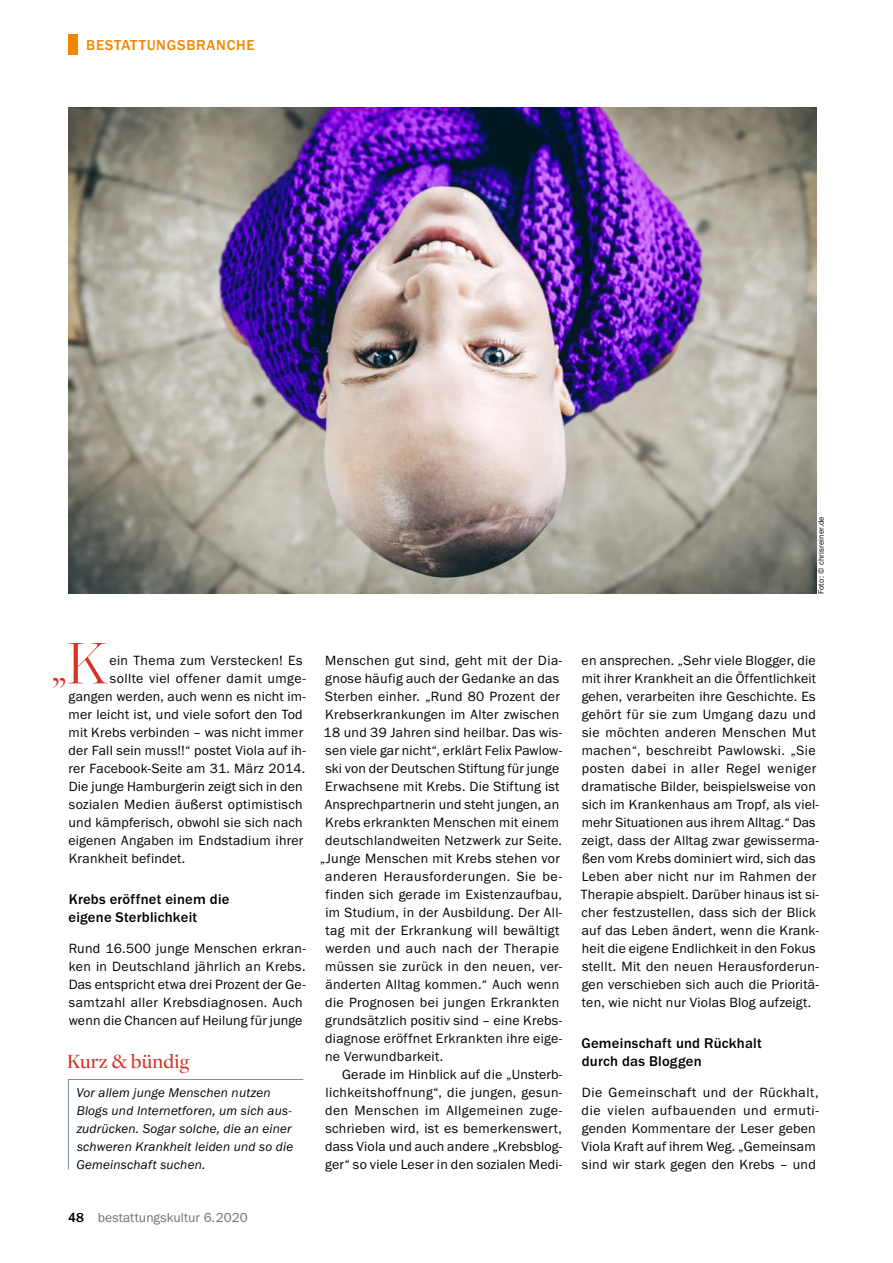
<style>
.page{position:relative;width:893px;height:1263px;background:#fff}
.page>*{position:absolute;margin:0;border:0;box-sizing:border-box;transform-origin:0 0}
.t1{font:300 64.65px "Freight Big Pro";color:#d73224}
.t2{font:300 49.8px "Freight Big Pro";color:#d73224}
.t3{font:500 21px "Freight Disp Pro";letter-spacing:.015em;color:#d73224}
.t4{font:500 15px "Franklin Gothic URW";letter-spacing:.045em;color:#f18700}
.t5{font:500 14.7px/18px "Franklin Gothic URW";letter-spacing:.015em;color:#000}
.t6{font:13.8px/18px "Franklin Gothic URW Boo";letter-spacing:.02em;color:#000}
.t7{font:13.8px "Franklin Gothic URW Boo";letter-spacing:.04em;color:#000}
.t8{font:13.8px "Franklin Gothic URW Boo";letter-spacing:.045em;color:#000}
.t9{font:13.5px "Franklin Gothic URW Boo";letter-spacing:.01em;color:#6f6f6e}
.t10{font:13.2px/18px "Franklin Gothic URW Boo Ita";letter-spacing:.015em;color:#000}
.t11{font:8.25px "Franklin Gothic URW Boo";letter-spacing:.015em;color:#000}
.s1{font-family:"Franklin Gothic URW";font-weight:500;color:#000}
</style>
<div class="page">
<img style="left:68px;top:107px;width:748px;height:486px">
<svg style="left:68px;top:1079px;width:236px;height:91px"></svg>
<div style="left:68px;top:34px;width:9px;height:21px;background:#f18700"></div>
<p class="t4" style="left:86px;top:35px;width:170px">BESTATTUNGSBRANCHE</p>
<p class="t11" style="left:816px;top:594px;width:79px;rotate:-90deg">Foto: © chrisreiner.de</p>
<h1 class="t1" style="left:66px;top:621px;width:43px">K</h1>
<p class="t6" style="left:109px;top:651px;width:195px">ein Thema zum Verstecken! Es</p>
<p class="t6" style="left:110px;top:669px;width:198px">sollte viel offener damit umge-</p>
<p class="t6" style="left:69px;top:687px;width:239px">gangen werden, auch wenn es nicht im-</p>
<p class="t6" style="left:69px;top:705px;width:236px">mer leicht ist, und viele sofort den Tod</p>
<p class="t6" style="left:69px;top:723px;width:236px">mit Krebs verbinden – was nicht immer</p>
<p class="t6" style="left:68px;top:741px;width:239px">der Fall sein muss!!“ postet Viola auf ih-</p>
<p class="t6" style="left:69px;top:759px;width:238px">rer Facebook-Seite am 31. März 2014.</p>
<p class="t6" style="left:69px;top:777px;width:236px">Die junge Hamburgerin zeigt sich in den</p>
<p class="t6" style="left:69px;top:795px;width:235px">sozialen Medien äußerst optimistisch</p>
<p class="t6" style="left:69px;top:813px;width:236px">und kämpferisch, obwohl sie sich nach</p>
<p class="t6" style="left:68px;top:831px;width:236px">eigenen Angaben im Endstadium ihrer</p>
<p class="t6" style="left:69px;top:849px;width:118px">Krankheit befindet.</p>
<p class="t5" style="left:68px;top:890px;width:163px">Krebs eröffnet einem die eigene Sterblichkeit</p>
<p class="t6" style="left:69px;top:939px;width:239px">Rund 16.500 junge Menschen erkran&shy;ken in Deutschland jährlich an Krebs.<br>Das entspricht etwa drei Prozent der Ge&shy;samtzahl aller Krebsdiagnosen. Auch wenn die Chancen auf Heilung für junge</p>
<h2 class="t2" style="left:52px;top:635px;width:16px">„</h2>
<h3 class="t3" style="left:67px;top:1047px;width:124px">Kurz &amp; bündig</h3>
<p class="t10" style="left:76px;top:1084px;width:218px">Vor allem junge Menschen nutzen Blogs und Internetforen, um sich aus&shy;zudrücken. Sogar solche, die an einer schweren Krankheit leiden und so die Gemeinschaft suchen.</p>
<p class="t6" style="left:325px;top:651px;width:238px">Menschen gut sind, geht mit der Dia-</p>
<p class="t6" style="left:325px;top:669px;width:235px">gnose häufig auch der Gedanke an das</p>
<p class="t6" style="left:325px;top:687px;width:236px">Sterben einher. „Rund 80 Prozent der</p>
<p class="t6" style="left:325px;top:705px;width:235px">Krebserkrankungen im Alter zwischen</p>
<p class="t6" style="left:324px;top:723px;width:240px">18 und 39 Jahren sind heilbar. Das wis-</p>
<p class="t6" style="left:325px;top:741px;width:238px">sen viele gar nicht“, erklärt Felix Pawlow-</p>
<p class="t6" style="left:325px;top:759px;width:235px">ski von der Deutschen Stiftung für junge</p>
<p class="t6" style="left:325px;top:777px;width:236px">Erwachsene mit Krebs. Die Stiftung ist</p>
<p class="t6" style="left:325px;top:795px;width:236px">Ansprechpartnerin und steht jungen, an</p>
<p class="t6" style="left:325px;top:813px;width:235px">Krebs erkrankten Menschen mit einem</p>
<p class="t6" style="left:325px;top:831px;width:238px">deutschlandweiten Netzwerk zur Seite.</p>
<p class="t6" style="left:320px;top:849px;width:242px">„Junge Menschen mit Krebs stehen vor</p>
<p class="t8" style="left:325px;top:868px;width:239px">anderen Herausforderungen. Sie be-</p>
<p class="t6" style="left:326px;top:885px;width:238px">finden sich gerade im Existenzaufbau,</p>
<p class="t6" style="left:325px;top:903px;width:238px">im Studium, in der Ausbildung. Der All-</p>
<p class="t6" style="left:325px;top:921px;width:236px">tag mit der Erkrankung will bewältigt</p>
<p class="t7" style="left:325px;top:940px;width:235px">werden und auch nach der Therapie</p>
<p class="t6" style="left:325px;top:957px;width:239px">müssen sie zurück in den neuen, ver-</p>
<p class="t6" style="left:325px;top:975px;width:235px">änderten Alltag kommen.“ Auch wenn</p>
<p class="t6" style="left:325px;top:993px;width:236px">die Prognosen bei jungen Erkrankten</p>
<p class="t6" style="left:325px;top:1011px;width:239px">grundsätzlich positiv sind – eine Krebs-</p>
<p class="t6" style="left:325px;top:1029px;width:239px">diagnose eröffnet Erkrankten ihre eige-</p>
<p class="t6" style="left:325px;top:1047px;width:119px">ne Verwundbarkeit.</p>
<p class="t6" style="left:342px;top:1065px;width:222px">Gerade im Hinblick auf die „Unsterb-</p>
<p class="t6" style="left:326px;top:1083px;width:238px">lichkeitshoffnung“, die jungen, gesun-</p>
<p class="t7" style="left:325px;top:1102px;width:239px">den Menschen im Allgemeinen zuge-</p>
<p class="t6" style="left:325px;top:1119px;width:238px">schrieben wird, ist es bemerkenswert,</p>
<p class="t6" style="left:325px;top:1137px;width:239px">dass Viola und auch andere „Krebsblog-</p>
<p class="t6" style="left:325px;top:1155px;width:239px">ger“ so viele Leser in den sozialen Medi-</p>
<p class="t9" style="left:68px;top:1209px;width:181px"><span class="s1">48</span> bestattungskultur 6.2020</p>
<p class="t6" style="left:581px;top:651px;width:240px">en ansprechen. „Sehr viele Blogger, die mit ihrer Krankheit an die Öffentlichkeit gehen, verarbeiten ihre Geschichte. Es gehört für sie zum Umgang dazu und sie möchten anderen Menschen Mut machen“, beschreibt Pawlowski. „Sie posten dabei in aller Regel weniger dramatische Bilder, beispielsweise von sich im Krankenhaus am Tropf, als viel&shy;mehr Situationen aus ihrem Alltag.“ Das zeigt, dass der Alltag zwar gewisserma&shy;ßen vom Krebs dominiert wird, sich das Leben aber nicht nur im Rahmen der Therapie abspielt. Darüber hinaus ist si&shy;cher festzustellen, dass sich der Blick auf das Leben ändert, wenn die Krank&shy;heit die eigene Endlichkeit in den Fokus stellt. Mit den neuen Herausforderun&shy;gen verschieben sich auch die Prioritä&shy;ten, wie nicht nur Violas Blog aufzeigt.</p>
<p class="t5" style="left:581px;top:1034px;width:182px">Gemeinschaft und Rückhalt durch das Bloggen</p>
<p class="t6" style="left:582px;top:1083px;width:239px">Die Gemeinschaft und der Rückhalt, die vielen aufbauenden und ermuti&shy;genden Kommentare der Leser geben Viola Kraft auf ihrem Weg. „Gemeinsam sind wir stark gegen den Krebs – und</p>
</div>
